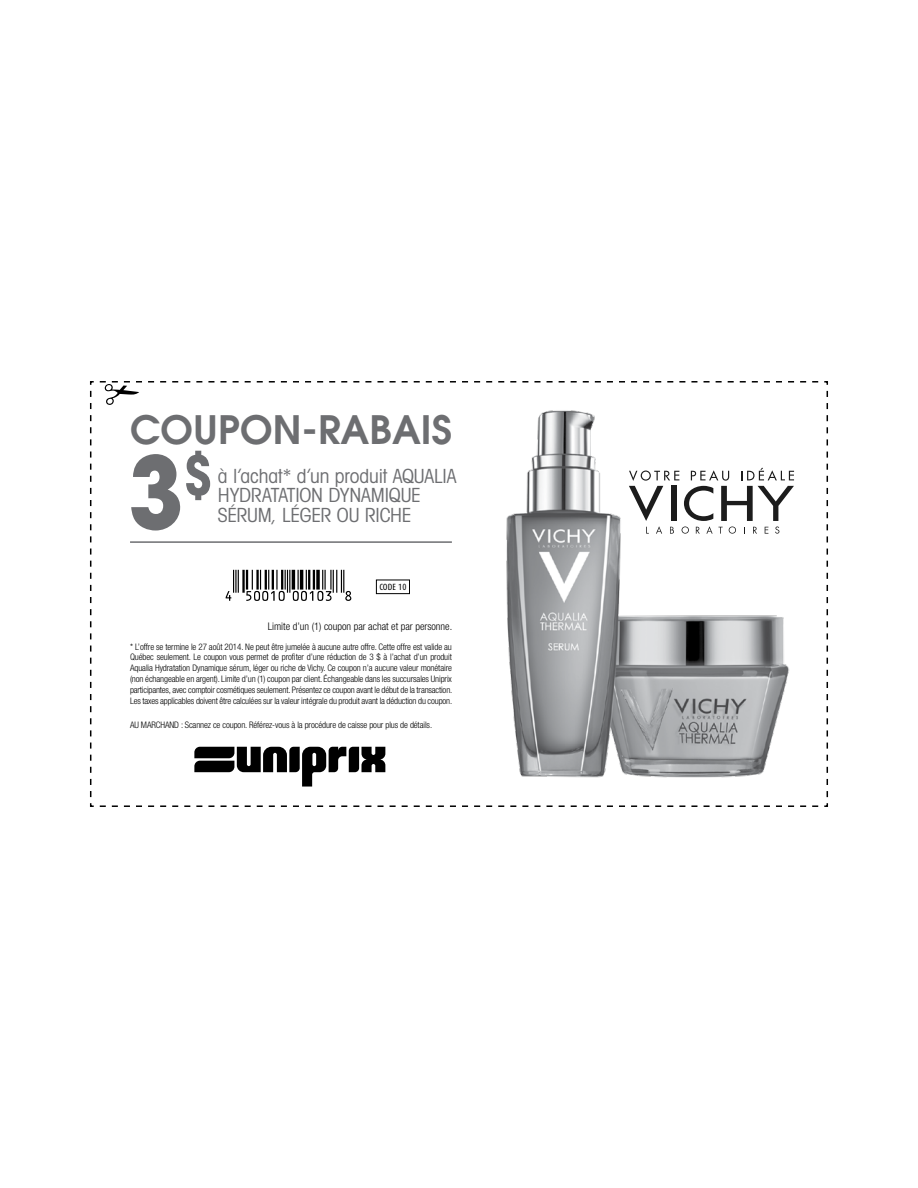
<style>
.page{position:relative;width:918px;height:1188px;background:#fff}
.page>*{position:absolute;margin:0;border:0;box-sizing:border-box;transform-origin:0 0}
.t1{font:700 99.6px "Avant Garde";color:#6d6e71;scale:.9 1}
.t2{font:600 39px "Avant Garde";color:#6d6e71}
.t3{font:condensed 19.5px/19.5px "Avant Garde";letter-spacing:-.01em;color:#6d6e71}
.t4{font:300 condensed 10.5px "Helvetica Neue";color:#000}
.t5{font:300 condensed 9px/10.8px "Helvetica Neue";letter-spacing:-.01em;color:#000;text-align:justify}
.t6{font:9px "Dax Condensed";color:#000}
</style>
<div class="page">
<svg style="left:90px;top:381px;width:738px;height:426px"></svg>
<div style="left:376px;top:580px;width:34px;height:14px;border:1px solid #000"></div>
<svg style="left:97px;top:381px;width:721px;height:76px"></svg>
<hr style="left:130px;top:541px;width:322px;height:2px;background:#6d6e71">
<svg style="left:192px;top:744px;width:196px;height:45px"></svg>
<img style="left:492px;top:404px;width:301px;height:386px">
<svg style="left:226px;top:570px;width:125px;height:31px"></svg>
<svg style="left:629px;top:468px;width:165px;height:66px"></svg>
<p class="t2" style="left:130px;top:404px;width:324px">COUPON-RABAIS</p>
<p class="t3" style="left:218px;top:466px;width:240px">à l’achat* d’un produit AQUALIA<br>HYDRATATION DYNAMIQUE<br>SÉRUM, LÉGER OU RICHE</p>
<p class="t1" style="left:128px;top:428px;width:95px">3<sup>$</sup></p>
<p class="t6" style="left:379px;top:582px;width:28px">CODE 10</p>
<p class="t4" style="left:268px;top:620px;width:186px">Limite d’un (1) coupon par achat et par personne.</p>
<p class="t5" style="left:130px;top:641px;width:324px">* L’offre se termine le 27 août 2014. Ne peut être jumelée à aucune autre offre. Cette offre est valide au Québec seulement. Le coupon vous permet de profiter d’une réduction de 3 $ à l’achat d’un produit Aqualia Hydratation Dynamique sérum, léger ou riche de Vichy. Ce coupon n’a aucune valeur monétaire (non échangeable en argent). Limite d’un (1) coupon par client. Échangeable dans les succursales Uniprix participantes, avec comptoir cosmétiques seulement. Présentez ce coupon avant le début de la transaction.<br>Les taxes applicables doivent être calculées sur la valeur intégrale du produit avant la déduction du coupon.</p>
<p class="t5" style="left:130px;top:719px;width:304px">AU MARCHAND : Scannez ce coupon. Référez-vous à la procédure de caisse pour plus de détails.</p>
</div>
